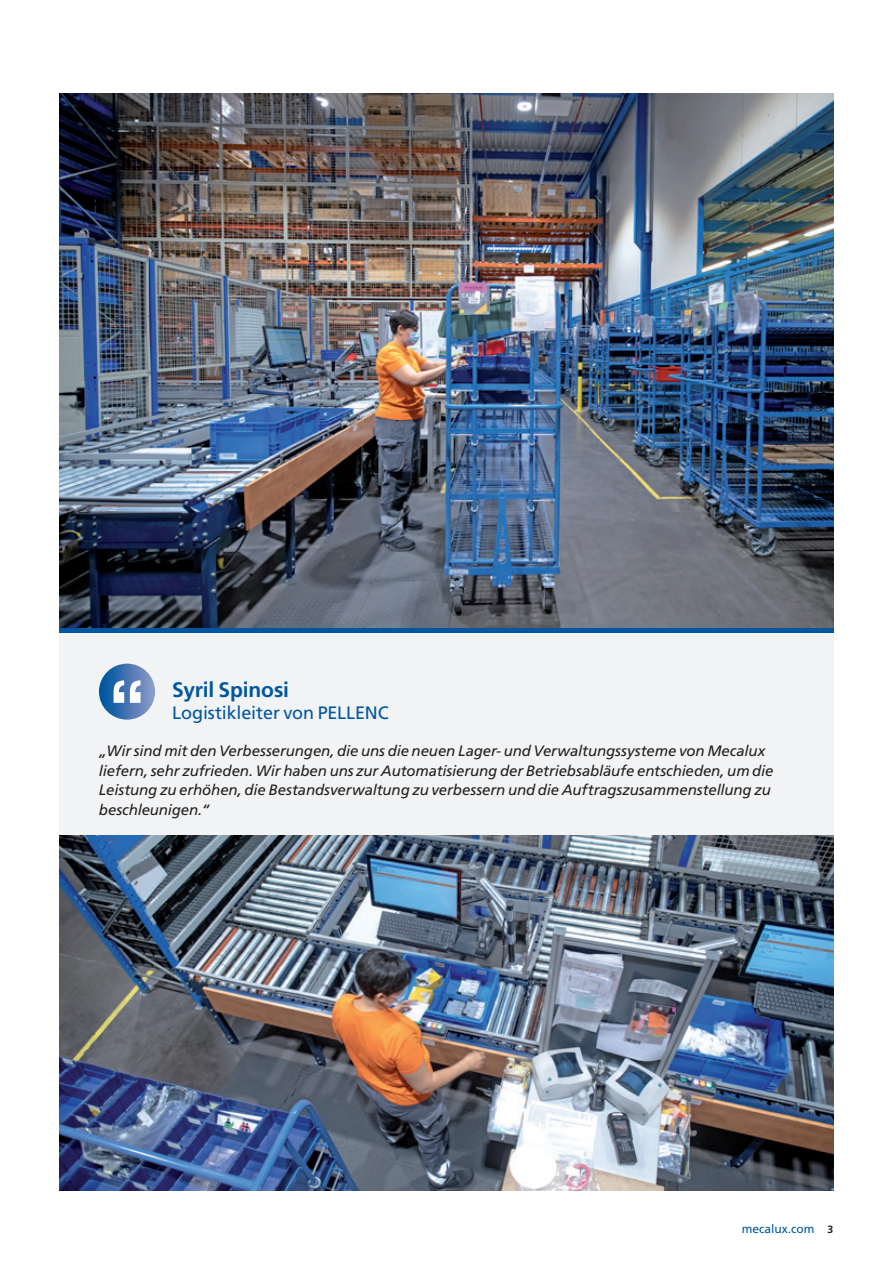
<style>
.page{position:relative;width:893px;height:1263px;background:#fff}
.page>*{position:absolute;margin:0;border:0;box-sizing:border-box;transform-origin:0 0}
.t1{font:700 21px "Frutiger LT Std";letter-spacing:-.005em;color:#01579f}
.t2{font:18px "Frutiger LT Std";letter-spacing:-.005em;color:#01579f}
.t3{font:italic 15px/19.5px "Frutiger LT Std";letter-spacing:-.005em;color:#231f20}
.t4{font:12px "Frutiger LT Std";color:#01579f}
.s1{font-weight:700;font-size:10.5px;color:#231f20}
</style>
<div class="page">
<img style="left:59px;top:94px;width:774px;height:534px">
<img style="left:60px;top:835px;width:773px;height:355px">
<div style="left:59px;top:629px;width:774px;height:206px;background:#f2f3f4"></div>
<svg style="left:99px;top:664px;width:56px;height:56px;background:#4678b3"></svg>
<svg style="left:114px;top:680px;width:27px;height:23px"></svg>
<div style="left:59px;top:628px;width:774px;height:5px;background:#01579f"></div>
<h1 class="t1" style="left:172px;top:677px;width:118px">Syril Spinosi</h1>
<p class="t2" style="left:172px;top:702px;width:218px">Logistikleiter von PELLENC</p>
<p class="t3" style="left:99px;top:741px;width:676px">„Wir sind mit den Verbesserungen, die uns die neuen Lager- und Verwaltungssysteme von Mecalux liefern, sehr zufrieden. Wir haben uns zur Automatisierung der Betriebsabläufe entschieden, um die Leistung zu erhöhen, die Bestandsverwaltung zu verbessern und die Auftragszusammenstellung zu beschleunigen.“</p>
<p class="t4" style="left:742px;top:1221px;width:93px">mecalux.com <span class="s1">3</span></p>
</div>
